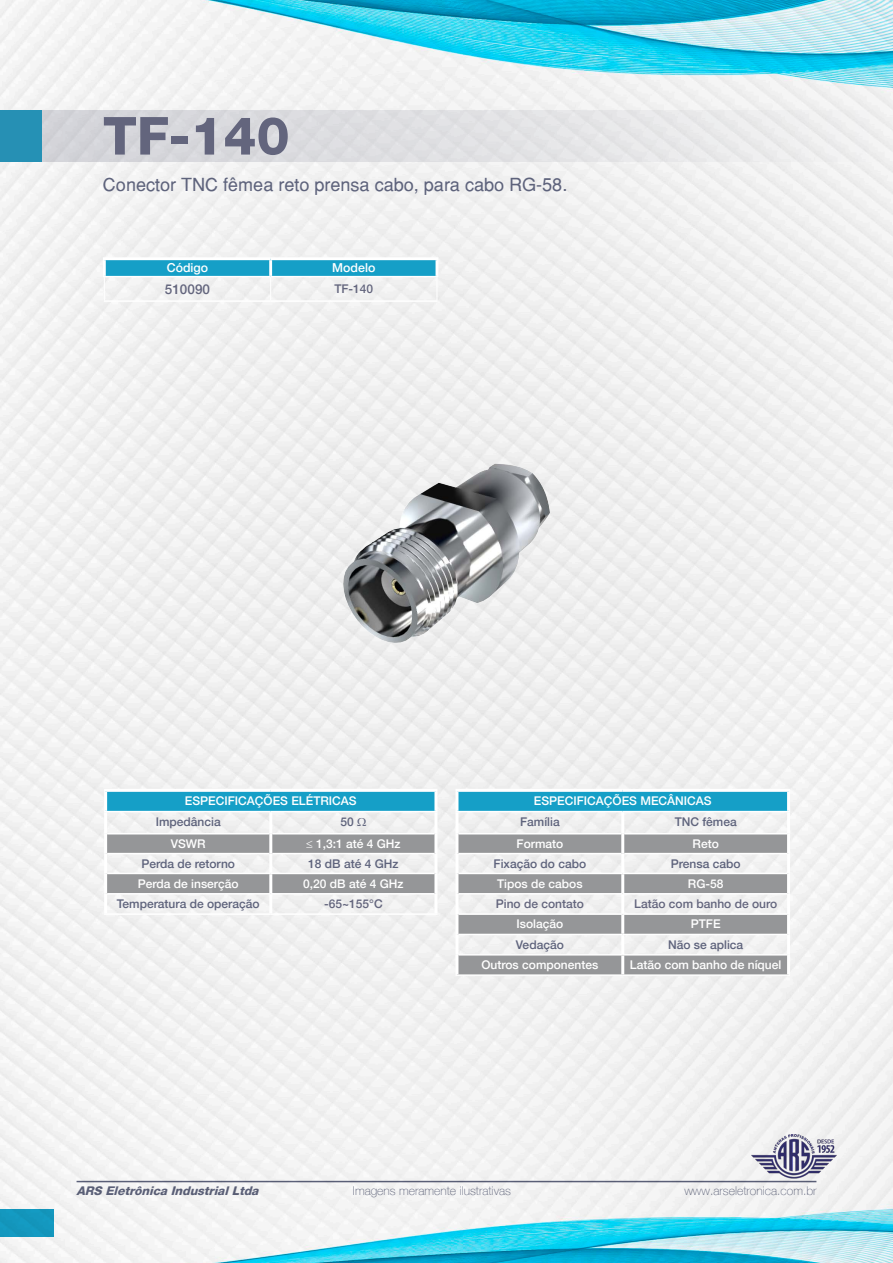
<style>
.page{position:relative;width:893px;height:1263px;background:#fff}
.page>*{position:absolute;margin:0;border:0;box-sizing:border-box;transform-origin:0 0}
.t1{font:800 52.5px "Helvetica 85";color:#63657d}
.t2{font:18px "Helvetica";color:#5e637c}
.t3{font:500 13.5px "Helvetica 65";color:#63657d}
.t4{font:500 12.3px "Helvetica 65";color:#fff}
.t5{font:100 12.15px "Helve Nue";color:#5e637c}
.t6{font:500 12px "Helvetica 65";color:#fff}
.t7{font:500 12px "Helvetica 65";color:#5e637c}
.t8{font:500 12px "Helvetica 65";color:#63657d}
.t9{font:italic 800 12px "Helvetica 85";color:#5e637c}
</style>
<div class="page">
<img style="left:0;top:0;width:893px;height:1263px">
<svg style="left:0;top:110px;width:893px;height:51px;background:#d8dde1"></svg>
<hr style="left:103px;top:260px;width:3px;height:16px;background:#fff">
<hr style="left:103px;top:257px;width:168px;height:3px;background:#fff">
<hr style="left:271px;top:257px;width:167px;height:3px;background:#fff">
<svg style="left:104px;top:259px;width:334px;height:41px"></svg>
<hr style="left:103px;top:276px;width:168px;height:1px;background:#fff">
<hr style="left:271px;top:276px;width:167px;height:1px;background:#fff">
<hr style="left:104px;top:300px;width:167px;height:2px;background:#fff">
<hr style="left:271px;top:300px;width:166px;height:2px;background:#fff">
<div style="left:457px;top:790px;width:332px;height:21px;background:#159fc7"></div>
<svg style="left:458px;top:834px;width:329px;height:140px;fill:#959698"></svg>
<hr style="left:455px;top:811px;width:168px;height:1px;background:#fff">
<hr style="left:623px;top:811px;width:167px;height:1px;background:#fff">
<hr style="left:458px;top:833px;width:163px;height:1px;background:#fff">
<hr style="left:624px;top:833px;width:163px;height:1px;background:#fff">
<hr style="left:458px;top:853px;width:163px;height:1px;background:#fff">
<hr style="left:624px;top:853px;width:163px;height:1px;background:#fff">
<hr style="left:455px;top:789px;width:168px;height:3px;background:#fff">
<hr style="left:455px;top:792px;width:3px;height:19px;background:#fff">
<hr style="left:623px;top:789px;width:167px;height:3px;background:#fff">
<hr style="left:787px;top:792px;width:3px;height:19px;background:#fff">
<hr style="left:455px;top:812px;width:3px;height:22px;background:#fff">
<hr style="left:621px;top:812px;width:3px;height:22px;background:#fff">
<hr style="left:787px;top:812px;width:3px;height:22px;background:#fff">
<hr style="left:455px;top:834px;width:3px;height:19px;background:#fff">
<hr style="left:621px;top:834px;width:3px;height:19px;background:#fff">
<hr style="left:787px;top:834px;width:3px;height:19px;background:#fff">
<hr style="left:455px;top:853px;width:3px;height:20px;background:#fff">
<hr style="left:621px;top:853px;width:3px;height:20px;background:#fff">
<hr style="left:787px;top:853px;width:3px;height:20px;background:#fff">
<hr style="left:455px;top:873px;width:3px;height:21px;background:#fff">
<hr style="left:455px;top:894px;width:3px;height:20px;background:#fff">
<hr style="left:455px;top:914px;width:3px;height:20px;background:#fff">
<hr style="left:455px;top:934px;width:3px;height:21px;background:#fff">
<hr style="left:455px;top:955px;width:3px;height:19px;background:#fff">
<hr style="left:458px;top:873px;width:165px;height:1px;background:#fff">
<hr style="left:623px;top:873px;width:164px;height:1px;background:#fff">
<hr style="left:621px;top:874px;width:3px;height:19px;background:#fff">
<hr style="left:621px;top:894px;width:3px;height:19px;background:#fff">
<hr style="left:621px;top:915px;width:3px;height:19px;background:#fff">
<hr style="left:621px;top:935px;width:3px;height:19px;background:#fff">
<hr style="left:621px;top:955px;width:3px;height:19px;background:#fff">
<hr style="left:787px;top:873px;width:3px;height:21px;background:#fff">
<hr style="left:787px;top:894px;width:3px;height:20px;background:#fff">
<hr style="left:787px;top:914px;width:3px;height:20px;background:#fff">
<hr style="left:787px;top:934px;width:3px;height:21px;background:#fff">
<hr style="left:787px;top:955px;width:3px;height:19px;background:#fff">
<hr style="left:458px;top:893px;width:165px;height:1px;background:#fff">
<hr style="left:458px;top:913px;width:165px;height:2px;background:#fff">
<hr style="left:458px;top:934px;width:165px;height:1px;background:#fff">
<hr style="left:458px;top:954px;width:165px;height:1px;background:#fff">
<hr style="left:455px;top:974px;width:168px;height:2px;background:#fff">
<hr style="left:623px;top:893px;width:164px;height:1px;background:#fff">
<hr style="left:623px;top:913px;width:164px;height:2px;background:#fff">
<hr style="left:623px;top:934px;width:164px;height:1px;background:#fff">
<hr style="left:623px;top:954px;width:164px;height:1px;background:#fff">
<hr style="left:623px;top:974px;width:167px;height:2px;background:#fff">
<div style="left:106px;top:790px;width:330px;height:21px;background:#159fc7"></div>
<svg style="left:107px;top:834px;width:327px;height:59px"></svg>
<hr style="left:104px;top:811px;width:167px;height:1px;background:#fff">
<hr style="left:271px;top:811px;width:166px;height:1px;background:#fff">
<hr style="left:107px;top:833px;width:162px;height:1px;background:#fff">
<hr style="left:272px;top:833px;width:162px;height:1px;background:#fff">
<hr style="left:107px;top:853px;width:162px;height:1px;background:#fff">
<hr style="left:272px;top:853px;width:162px;height:1px;background:#fff">
<hr style="left:104px;top:789px;width:167px;height:3px;background:#fff">
<hr style="left:104px;top:792px;width:3px;height:19px;background:#fff">
<hr style="left:271px;top:789px;width:166px;height:3px;background:#fff">
<hr style="left:434px;top:792px;width:3px;height:19px;background:#fff">
<hr style="left:104px;top:812px;width:3px;height:22px;background:#fff">
<hr style="left:269px;top:812px;width:3px;height:22px;background:#fff">
<hr style="left:434px;top:812px;width:3px;height:22px;background:#fff">
<hr style="left:104px;top:834px;width:3px;height:19px;background:#fff">
<hr style="left:269px;top:834px;width:3px;height:19px;background:#fff">
<hr style="left:434px;top:834px;width:3px;height:19px;background:#fff">
<hr style="left:104px;top:853px;width:3px;height:20px;background:#fff">
<hr style="left:269px;top:853px;width:3px;height:20px;background:#fff">
<hr style="left:434px;top:853px;width:3px;height:20px;background:#fff">
<hr style="left:104px;top:873px;width:3px;height:21px;background:#fff">
<hr style="left:104px;top:894px;width:3px;height:19px;background:#fff">
<hr style="left:107px;top:873px;width:164px;height:1px;background:#fff">
<hr style="left:271px;top:873px;width:163px;height:1px;background:#fff">
<hr style="left:269px;top:874px;width:3px;height:19px;background:#fff">
<hr style="left:269px;top:894px;width:3px;height:19px;background:#fff">
<hr style="left:434px;top:873px;width:3px;height:21px;background:#fff">
<hr style="left:434px;top:894px;width:3px;height:19px;background:#fff">
<hr style="left:107px;top:893px;width:164px;height:1px;background:#fff">
<hr style="left:104px;top:913px;width:167px;height:2px;background:#fff">
<hr style="left:271px;top:893px;width:163px;height:1px;background:#fff">
<hr style="left:271px;top:913px;width:166px;height:2px;background:#fff">
<img style="left:187px;top:368px;width:560px;height:352px">
<svg style="left:357px;top:817px;width:9px;height:9px"></svg>
<p class="t1" style="left:103px;top:105px;width:188px">TF-140</p>
<p class="t2" style="left:103px;top:174px;width:466px">Conector TNC fêmea reto prensa cabo, para cabo RG-58.</p>
<p class="t4" style="left:167px;top:260px;width:43px">Código</p>
<p class="t4" style="left:332px;top:260px;width:45px">Modelo</p>
<p class="t3" style="left:165px;top:281px;width:47px">510090</p>
<p class="t8" style="left:334px;top:282px;width:40px">TF-140</p>
<p class="t6" style="left:185px;top:794px;width:173px">ESPECIFICAÇÕES ELÉTRICAS</p>
<p class="t7" style="left:156px;top:814px;width:66px">Impedância</p>
<p class="t7" style="left:340px;top:814px;width:15px">50</p>
<p class="t6" style="left:171px;top:836px;width:36px">VSWR</p>
<p class="t6" style="left:306px;top:836px;width:96px">≤ 1,3:1 até 4 GHz</p>
<p class="t7" style="left:141px;top:856px;width:95px">Perda de retorno</p>
<p class="t7" style="left:308px;top:856px;width:92px">18 dB até 4 GHz</p>
<p class="t6" style="left:138px;top:876px;width:102px">Perda de inserção</p>
<p class="t6" style="left:303px;top:876px;width:102px">0,20 dB até 4 GHz</p>
<p class="t7" style="left:117px;top:896px;width:144px">Temperatura de operação</p>
<p class="t8" style="left:324px;top:896px;width:60px">-65~155°C</p>
<p class="t6" style="left:534px;top:794px;width:179px">ESPECIFICAÇÕES MECÂNICAS</p>
<p class="t7" style="left:520px;top:814px;width:41px">Família</p>
<p class="t7" style="left:675px;top:814px;width:64px">TNC fêmea</p>
<p class="t6" style="left:517px;top:836px;width:48px">Formato</p>
<p class="t6" style="left:692px;top:836px;width:28px">Reto</p>
<p class="t7" style="left:494px;top:856px;width:94px">Fixação do cabo</p>
<p class="t7" style="left:671px;top:856px;width:71px">Prensa cabo</p>
<p class="t6" style="left:497px;top:876px;width:87px">Tipos de cabos</p>
<p class="t6" style="left:688px;top:876px;width:37px">RG-58</p>
<p class="t8" style="left:496px;top:896px;width:90px">Pino de contato</p>
<p class="t8" style="left:634px;top:896px;width:144px">Latão com banho de ouro</p>
<p class="t6" style="left:516px;top:917px;width:48px">Isolação</p>
<p class="t6" style="left:691px;top:917px;width:31px">PTFE</p>
<p class="t7" style="left:516px;top:937px;width:49px">Vedação</p>
<p class="t7" style="left:668px;top:937px;width:77px">Não se aplica</p>
<p class="t6" style="left:481px;top:957px;width:118px">Outros componentes</p>
<p class="t6" style="left:630px;top:957px;width:153px">Latão com banho de níquel</p>
<p class="t9" style="left:77px;top:1183px;width:187px">ARS Eletrônica IndustrialLtda</p>
<p class="t5" style="left:353px;top:1183px;width:160px">Imagens meramente ilustrativas</p>
<p class="t5" style="left:684px;top:1183px;width:134px">www.arseletronica.com.br</p>
</div>
